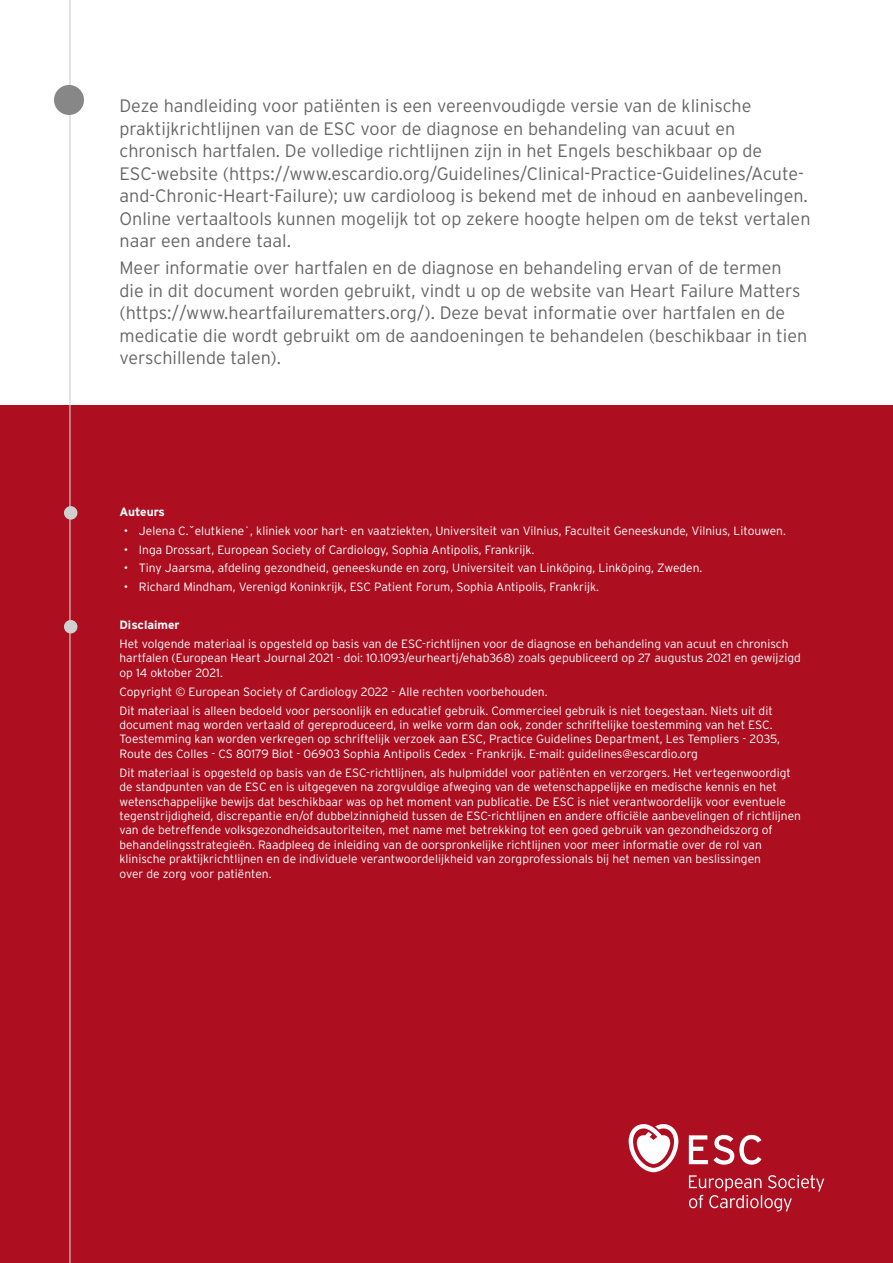
<style>
.page{position:relative;width:893px;height:1263px;background:#fff}
.page>*{position:absolute;margin:0;border:0;box-sizing:border-box;transform-origin:0 0}
.t1{font:300 18px/22.5px "Interstate";color:#666}
.t2{font:300 12px/14.4px "Interstate";color:#fff}
.t3{font:700 12px "Interstate";color:#fff}
</style>
<div class="page">
<div style="left:0;top:406px;width:893px;height:857px;background:#ad0f21"></div>
<hr style="left:69px;top:0;width:2px;height:1263px;background:#d0d0d0">
<div style="left:54px;top:85px;width:30px;height:30px;background:#878787;border-radius:50%"></div>
<div style="left:64px;top:506px;width:13px;height:14px;background:#d0d0d0;border-radius:50%"></div>
<div style="left:64px;top:620px;width:13px;height:13px;background:#d0d0d0;border-radius:50%"></div>
<svg style="left:629px;top:1124px;width:49px;height:48px"></svg>
<svg style="left:689px;top:1135px;width:72px;height:30px"></svg>
<svg style="left:689px;top:1175px;width:135px;height:36px"></svg>
<p class="t1" style="left:119px;top:94px;width:693px">Deze handleiding voor patiënten is een vereenvoudigde versie van de klinische praktijkrichtlijnen van de ESC voor de diagnose en behandeling van acuut en chronisch hartfalen. De volledige richtlijnen zijn in het Engels beschikbaar op de ESC-website (https://www.escardio.org/Guidelines/Clinical-Practice-Guidelines/Acute&shy;and-Chronic-Heart-Failure); uw cardioloog is bekend met de inhoud en aanbevelingen.<br>Online vertaaltools kunnen mogelijk tot op zekere hoogte helpen om de tekst vertalen naar een andere taal.</p>
<p class="t1" style="left:119px;top:256px;width:689px">Meer informatie over hartfalen en de diagnose en behandeling ervan of de termen die in dit document worden gebruikt, vindt u op de website van Heart Failure Matters (https://www.heartfailurematters.org/). Deze bevat informatie over hartfalen en de medicatie die wordt gebruikt om de aandoeningen te behandelen (beschikbaar in tien verschillende talen).</p>
<p class="t3" style="left:119px;top:505px;width:47px">Auteurs</p>
<p class="t2" style="left:124px;top:523px;width:663px">• Jelena C.ˇelutkiene˙, kliniek voor hart- en vaatziekten, Universiteit van Vilnius, Faculteit Geneeskunde, Vilnius, Litouwen.</p>
<p class="t2" style="left:124px;top:542px;width:412px">• Inga Drossart, European Society of Cardiology, Sophia Antipolis, Frankrijk.</p>
<p class="t2" style="left:124px;top:561px;width:580px">• Tiny Jaarsma, afdeling gezondheid, geneeskunde en zorg, Universiteit van Linköping, Linköping, Zweden.</p>
<p class="t2" style="left:124px;top:580px;width:477px">• Richard Mindham, Verenigd Koninkrijk, ESC Patient Forum, Sophia Antipolis, Frankrijk.</p>
<p class="t3" style="left:119px;top:618px;width:62px">Disclaimer</p>
<p class="t2" style="left:119px;top:636px;width:683px">Het volgende materiaal is opgesteld op basis van de ESC-richtlijnen voor de diagnose en behandeling van acuut en chronisch hartfalen (European Heart Journal 2021 - doi: 10.1093/eurheartj/ehab368) zoals gepubliceerd op 27 augustus 2021 en gewijzigd op 14 oktober 2021.</p>
<p class="t2" style="left:119px;top:682px;width:655px;line-height:18.9px">Copyright © European Society of Cardiology 2022 - Alle rechten voorbehouden.<br>Dit materiaal is alleen bedoeld voor persoonlijk en educatief gebruik. Commercieel gebruik is niet toegestaan. Niets uit dit</p>
<p class="t2" style="left:119px;top:717px;width:662px">document mag worden vertaald of gereproduceerd, in welke vorm dan ook, zonder schriftelijke toestemming van het ESC.<br>Toestemming kan worden verkregen op schriftelijk verzoek aan ESC, Practice Guidelines Department, Les Templiers - 2035,<br>Route des Colles - CS 80179 Biot - 06903 Sophia Antipolis Cedex - Frankrijk. E-mail: guidelines@escardio.org</p>
<p class="t2" style="left:119px;top:765px;width:683px">Dit materiaal is opgesteld op basis van de ESC-richtlijnen, als hulpmiddel voor patiënten en verzorgers. Het vertegenwoordigt de standpunten van de ESC en is uitgegeven na zorgvuldige afweging van de wetenschappelijke en medische kennis en het wetenschappelijke bewijs dat beschikbaar was op het moment van publicatie. De ESC is niet verantwoordelijk voor eventuele tegenstrijdigheid, discrepantie en/of dubbelzinnigheid tussen de ESC-richtlijnen en andere officiële aanbevelingen of richtlijnen van de betreffende volksgezondheidsautoriteiten, met name met betrekking tot een goed gebruik van gezondheidszorg of behandelingsstrategieën. Raadpleeg de inleiding van de oorspronkelijke richtlijnen voor meer informatie over de rol van klinische praktijkrichtlijnen en de individuele verantwoordelijkheid van zorgprofessionals bij het nemen van beslissingen<br>over de zorg voor patiënten.</p>
</div>
